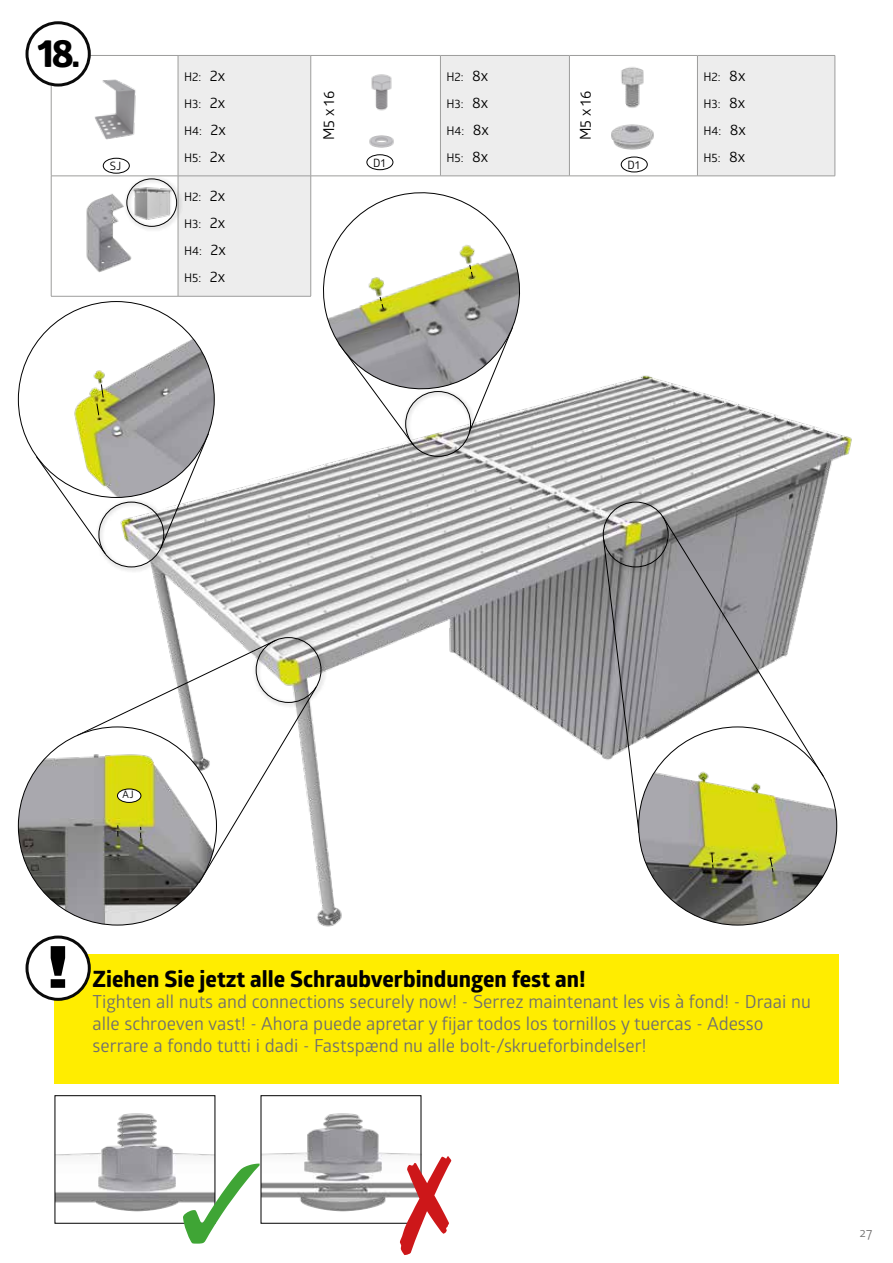
<style>
.page{position:relative;width:893px;height:1263px;background:#fff}
.page>*{position:absolute;margin:0;border:0;box-sizing:border-box;transform-origin:0 0}
.t1{font:800 39px "Glober";color:#000}
.t2{font:800 22.5px "Glober";color:#000}
.t3{font:18px/21.6px "Glober";color:#706f6f}
.t4{font:15px "Glober";color:#000}
.t5{font:300 13.5px "The Sans";color:#706f6f}
.t6{font:12px "Glober";color:#000}
.t7{font:11.4px "Glober";color:#000}
.t8{font:10.35px "Glober";color:#000}
.s1{font-size:34.5px}
.s2{font-size:15px}
</style>
<div class="page">
<svg style="left:179px;top:56px;width:656px;height:240px;fill:#ededed"></svg>
<hr style="left:51px;top:55px;width:127px;height:1px;background:#9d9d9c">
<hr style="left:51px;top:56px;width:1px;height:120px;background:#9d9d9c">
<hr style="left:178px;top:55px;width:133px;height:1px;background:#9d9d9c">
<hr style="left:311px;top:55px;width:129px;height:1px;background:#9d9d9c">
<hr style="left:310px;top:56px;width:1px;height:120px;background:#9d9d9c">
<hr style="left:440px;top:55px;width:129px;height:1px;background:#9d9d9c">
<hr style="left:440px;top:56px;width:1px;height:120px;background:#9d9d9c">
<hr style="left:569px;top:55px;width:128px;height:1px;background:#9d9d9c">
<hr style="left:569px;top:56px;width:1px;height:120px;background:#9d9d9c">
<hr style="left:697px;top:55px;width:138px;height:1px;background:#9d9d9c">
<hr style="left:697px;top:56px;width:1px;height:120px;background:#9d9d9c">
<hr style="left:835px;top:56px;width:1px;height:120px;background:#9d9d9c">
<hr style="left:51px;top:176px;width:127px;height:1px;background:#9d9d9c">
<hr style="left:51px;top:176px;width:1px;height:120px;background:#9d9d9c">
<hr style="left:178px;top:176px;width:133px;height:1px;background:#9d9d9c">
<hr style="left:178px;top:176px;width:1px;height:120px;background:#9d9d9c">
<hr style="left:311px;top:176px;width:129px;height:1px;background:#9d9d9c">
<hr style="left:310px;top:176px;width:1px;height:120px;background:#9d9d9c">
<hr style="left:440px;top:176px;width:129px;height:1px;background:#9d9d9c">
<hr style="left:569px;top:176px;width:128px;height:1px;background:#9d9d9c">
<hr style="left:697px;top:176px;width:138px;height:1px;background:#9d9d9c">
<hr style="left:51px;top:296px;width:127px;height:1px;background:#9d9d9c">
<hr style="left:178px;top:296px;width:133px;height:1px;background:#9d9d9c">
<img style="left:54px;top:56px;width:129px;height:120px">
<div style="left:103px;top:158px;width:27px;height:16px;border:1px solid #000;border-radius:50%"></div>
<div style="left:621px;top:157px;width:27px;height:15px;border:1px solid #000;border-radius:50%"></div>
<img style="left:312px;top:56px;width:127px;height:118px">
<img style="left:572px;top:58px;width:127px;height:106px">
<div style="left:27px;top:23px;width:62px;height:62px;background:#fff;border-radius:50%"></div>
<div style="left:26px;top:21px;width:65px;height:66px;border:3px solid #0a0a0a;border-radius:50%"></div>
<img style="left:50px;top:183px;width:82px;height:105px">
<div style="left:124px;top:176px;width:59px;height:57px;background:#000;opacity:.75"></div>
<div style="left:127px;top:179px;width:50px;height:48px;border:1px solid #000;border-radius:50%"></div>
<img style="left:128px;top:186px;width:49px;height:37px">
<img style="left:17px;top:312px;width:835px;height:671px">
<div style="left:402px;top:388px;width:75px;height:75px;background:#000;opacity:.75"></div>
<div style="left:95px;top:499px;width:75px;height:74px;background:#000;opacity:.75"></div>
<div style="left:253px;top:634px;width:74px;height:75px;background:#000;opacity:.75"></div>
<div style="left:600px;top:499px;width:74px;height:74px;background:#000;opacity:.75"></div>
<svg style="left:338px;top:398px;width:76px;height:48px"></svg>
<svg style="left:469px;top:398px;width:44px;height:34px"></svg>
<svg style="left:662px;top:516px;width:162px;height:260px"></svg>
<svg style="left:603px;top:539px;width:36px;height:294px"></svg>
<svg style="left:161px;top:433px;width:48px;height:115px"></svg>
<svg style="left:36px;top:457px;width:70px;height:97px"></svg>
<svg style="left:314px;top:183px;width:215px;height:215px"></svg>
<svg style="left:379px;top:296px;width:5px;height:14px"></svg>
<svg style="left:469px;top:264px;width:4px;height:14px"></svg>
<img style="left:18px;top:302px;width:196px;height:195px;border-radius:98px">
<svg style="left:96px;top:384px;width:8px;height:32px"></svg>
<img style="left:639px;top:727px;width:198px;height:198px;border-radius:99px">
<svg style="left:769px;top:857px;width:5px;height:16px"></svg>
<svg style="left:711px;top:852px;width:2px;height:16px"></svg>
<div style="left:54px;top:954px;width:785px;height:130px;background:#ffed00"></div>
<div style="left:27px;top:937px;width:62px;height:62px;background:#fff;border-radius:50%"></div>
<div style="left:26px;top:935px;width:65px;height:66px;border:3px solid #0a0a0a;border-radius:50%"></div>
<svg style="left:51px;top:946px;width:14px;height:42px"></svg>
<img style="left:18px;top:749px;width:198px;height:176px">
<svg style="left:77px;top:640px;width:240px;height:243px"></svg>
<img style="left:263px;top:1113px;width:156px;height:99px">
<div style="left:261px;top:1095px;width:160px;height:128px;border:1px solid #000"></div>
<img style="left:57px;top:1113px;width:156px;height:99px">
<div style="left:55px;top:1095px;width:160px;height:128px;border:1px solid #000"></div>
<svg style="left:183px;top:1163px;width:77px;height:80px"></svg>
<svg style="left:400px;top:1156px;width:51px;height:99px"></svg>
<h1 class="t1" style="left:38px;top:25px;width:44px">18<span class="s1">.</span></h1>
<p class="t6" style="left:184px;top:68px;width:43px">H2: <span class="s2">2x</span></p>
<p class="t6" style="left:184px;top:95px;width:43px">H3: <span class="s2">2x</span></p>
<p class="t6" style="left:184px;top:122px;width:43px">H4: <span class="s2">2x</span></p>
<p class="t6" style="left:184px;top:149px;width:43px">H5: <span class="s2">2x</span></p>
<p class="t6" style="left:446px;top:68px;width:43px">H2: <span class="s2">8x</span></p>
<p class="t6" style="left:446px;top:95px;width:43px">H3: <span class="s2">8x</span></p>
<p class="t6" style="left:446px;top:122px;width:44px">H4: <span class="s2">8x</span></p>
<p class="t6" style="left:446px;top:149px;width:43px">H5: <span class="s2">8x</span></p>
<p class="t4" style="left:318px;top:140px;width:50px;rotate:-90deg">M5 x 16</p>
<p class="t4" style="left:575px;top:140px;width:50px;rotate:-90deg">M5 x 16</p>
<p class="t7" style="left:110px;top:158px;width:13px">SJ</p>
<p class="t7" style="left:373px;top:154px;width:14px">D1</p>
<p class="t7" style="left:627px;top:157px;width:14px">D1</p>
<p class="t6" style="left:184px;top:188px;width:43px">H2: <span class="s2">2x</span></p>
<p class="t6" style="left:184px;top:215px;width:43px">H3: <span class="s2">2x</span></p>
<p class="t6" style="left:184px;top:242px;width:43px">H4: <span class="s2">2x</span></p>
<p class="t6" style="left:184px;top:269px;width:43px">H5: <span class="s2">2x</span></p>
<p class="t6" style="left:703px;top:68px;width:43px">H2: <span class="s2">8x</span></p>
<p class="t6" style="left:703px;top:95px;width:43px">H3: <span class="s2">8x</span></p>
<p class="t6" style="left:703px;top:122px;width:44px">H4: <span class="s2">8x</span></p>
<p class="t6" style="left:703px;top:149px;width:43px">H5: <span class="s2">8x</span></p>
<p class="t8" style="left:123px;top:787px;width:13px">AJ</p>
<p class="t2" style="left:92px;top:962px;width:495px">Ziehen Sie jetzt alle Schraubverbindungen fest an!</p>
<p class="t3" style="left:92px;top:990px;width:720px">Tighten all nuts and connections securely now! - Serrez maintenant les vis à fond! - Draai nu alle schroeven vast! - Ahora puede apretar y fijar todos los tornillos y tuercas - Adesso serrare a fondo tutti i dadi - Fastspænd nu alle bolt-/skrueforbindelser!</p>
<p class="t5" style="left:860px;top:1221px;width:14px">27</p>
</div>
